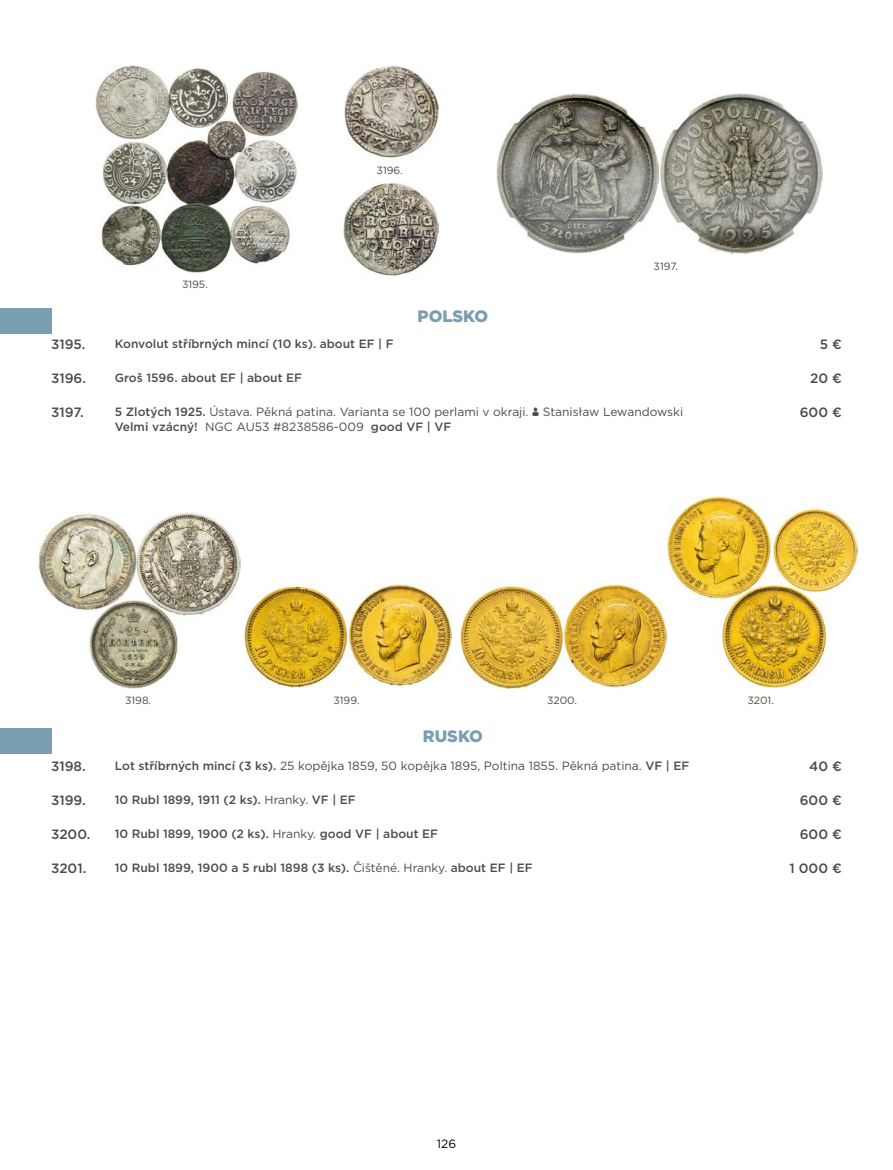
<style>
.page{position:relative;width:893px;height:1170px;background:#fff}
.page>*{position:absolute;margin:0;border:0;box-sizing:border-box;transform-origin:0 0}
.t1{font:900 16.5px "Gotham";color:#7a9eb1}
.t2{font:500 13.5px "Gotham";color:#4d4c45}
.t3{font:12px/14.4px "Gotham";color:#4d4c45}
.t4{font:500 12px "Gotham";color:#4d4c45}
.t5{font:12px "Gotham";color:#000}
.t6{font:10.5px "Gotham";color:#4d4c45}
.s1{font-weight:500}
.s2{font-weight:400}
</style>
<div class="page">
<div style="left:0;top:308px;width:51px;height:26px;background:#7a9eb1"></div>
<img style="left:38px;top:512px;width:203px;height:176px">
<img style="left:244px;top:584px;width:208px;height:103px">
<img style="left:460px;top:584px;width:207px;height:104px">
<img style="left:667px;top:497px;width:190px;height:190px">
<div style="left:0;top:728px;width:51px;height:26px;background:#7a9eb1"></div>
<img style="left:96px;top:66px;width:201px;height:206px">
<img style="left:344px;top:65px;width:94px;height:93px">
<img style="left:344px;top:183px;width:95px;height:93px">
<img style="left:497px;top:94px;width:161px;height:160px">
<img style="left:661px;top:94px;width:161px;height:160px">
<p class="t6" style="left:182px;top:278px;width:27px">3195.</p>
<p class="t6" style="left:377px;top:164px;width:28px">3196.</p>
<h1 class="t1" style="left:418px;top:304px;width:72px">POLSKO</h1>
<p class="t6" style="left:654px;top:260px;width:26px">3197.</p>
<p class="t2" style="left:51px;top:336px;width:36px">3195.</p>
<p class="t4" style="left:115px;top:336px;width:280px">Konvolut stříbrných mincí (10 ks). about EF | F</p>
<p class="t2" style="left:820px;top:336px;width:24px">5 €</p>
<p class="t2" style="left:51px;top:370px;width:37px">3196.</p>
<p class="t4" style="left:115px;top:370px;width:189px">Groš 1596. about EF | about EF</p>
<p class="t2" style="left:810px;top:370px;width:33px">20 €</p>
<p class="t3" style="left:115px;top:405px;width:570px"><span class="s1">5 Zlotých 1925.</span> Ústava. Pěkná patina. Varianta se 100 perlami v okraji. Ḉ Stanisław Lewandowski<br><span class="s1">Velmi vzácný!</span> NGC AU53 #8238586-009 <span class="s1">good VF | VF</span></p>
<p class="t2" style="left:51px;top:404px;width:34px">3197.</p>
<p class="t2" style="left:800px;top:404px;width:44px">600 €</p>
<p class="t6" style="left:125px;top:694px;width:28px">3198.</p>
<p class="t6" style="left:333px;top:693px;width:28px">3199.</p>
<p class="t6" style="left:547px;top:694px;width:32px">3200.</p>
<p class="t6" style="left:747px;top:693px;width:28px">3201.</p>
<h1 class="t1" style="left:423px;top:724px;width:61px">RUSKO</h1>
<p class="t2" style="left:51px;top:757px;width:36px">3198.</p>
<p class="t3" style="left:115px;top:758px;width:576px"><span class="s1">Lot stříbrných mincí (3 ks).</span> 25 kopějka 1859, 50 kopějka 1895, Poltina 1855. Pěkná patina. <span class="s1">VF | EF</span></p>
<p class="t2" style="left:809px;top:757px;width:34px">40 €</p>
<p class="t2" style="left:51px;top:791px;width:36px">3199.</p>
<p class="t4" style="left:115px;top:791px;width:243px">10 Rubl 1899, 1911 (2 ks). <span class="s2">Hranky.</span> VF | EF</p>
<p class="t2" style="left:800px;top:791px;width:44px">600 €</p>
<p class="t2" style="left:51px;top:825px;width:41px">3200.</p>
<p class="t4" style="left:115px;top:825px;width:325px">10 Rubl 1899, 1900 (2 ks). <span class="s2">Hranky.</span> good VF | about EF</p>
<p class="t2" style="left:800px;top:825px;width:44px">600 €</p>
<p class="t2" style="left:51px;top:859px;width:37px">3201.</p>
<p class="t4" style="left:115px;top:859px;width:419px">10 Rubl 1899, 1900 a 5 rubl 1898 (3 ks). <span class="s2">Čištěné. Hranky.</span> about EF | EF</p>
<p class="t2" style="left:789px;top:859px;width:54px">1 000 €</p>
<p class="t5" style="left:437px;top:1135px;width:21px">126</p>
</div>
